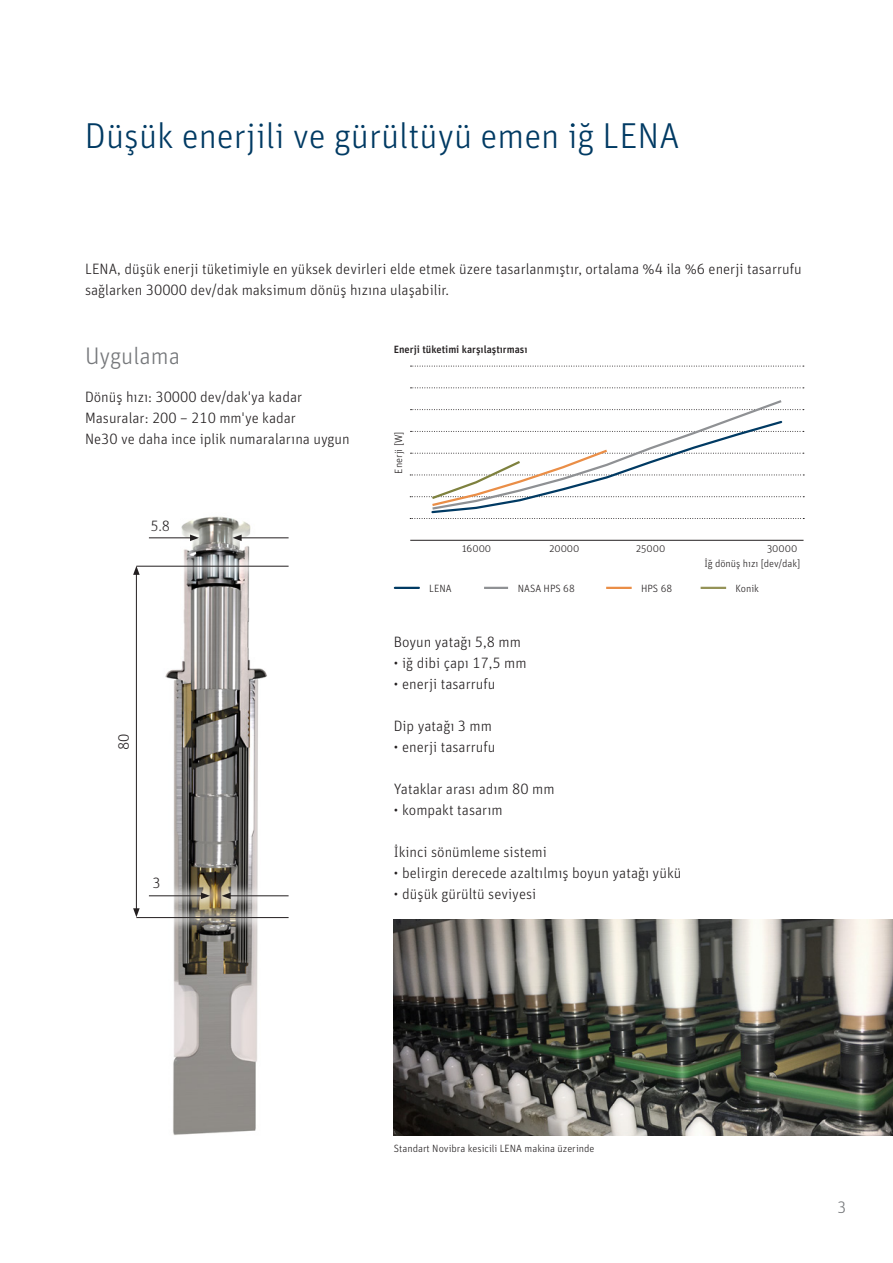
<style>
.page{position:relative;width:893px;height:1263px;background:#fff}
.page>*{position:absolute;margin:0;border:0;box-sizing:border-box;transform-origin:0 0}
.t1{font:300 36px "Unit Pro";color:#003a63}
.t2{font:300 24px "Unit Pro";color:#76787b}
.t3{font:300 16.5px "Unit Pro";color:#76787b}
.t4{font:300 15px/21px "Unit Pro";color:#231f20}
.t5{font:300 10.5px/15px "Unit Pro";color:#231f20;text-align:right}
.t6{font:500 10.5px "Unit Pro";color:#231f20}
</style>
<div class="page">
<svg style="left:410px;top:387px;width:394px;height:1px"></svg>
<svg style="left:410px;top:366px;width:394px;height:1px"></svg>
<hr style="left:701px;top:587px;width:25px;height:2px;background:#959358">
<hr style="left:484px;top:587px;width:24px;height:2px;background:#8f9194">
<hr style="left:410px;top:540px;width:393px;height:1px;background:#231f20">
<hr style="left:395px;top:587px;width:24px;height:2px;background:#003a63">
<hr style="left:606px;top:587px;width:26px;height:2px;background:#ea8e47">
<svg style="left:410px;top:400px;width:394px;height:119px"></svg>
<img style="left:394px;top:920px;width:499px;height:215px">
<img style="left:165px;top:516px;width:102px;height:619px">
<div style="left:123px;top:904px;width:179px;height:27px;background:#fff;opacity:.75"></div>
<hr style="left:136px;top:917px;width:153px;height:1px;background:#231f20">
<div style="left:123px;top:552px;width:179px;height:28px;background:#fff;opacity:.75"></div>
<hr style="left:136px;top:566px;width:153px;height:1px;background:#231f20">
<div style="left:136px;top:879px;width:87px;height:33px;background:#fff;opacity:.75"></div>
<hr style="left:149px;top:895px;width:54px;height:1px;background:#231f20">
<svg style="left:201px;top:892px;width:8px;height:7px"></svg>
<div style="left:136px;top:522px;width:76px;height:32px;background:#fff;opacity:.75"></div>
<hr style="left:149px;top:538px;width:43px;height:1px;background:#231f20">
<svg style="left:190px;top:535px;width:9px;height:6px"></svg>
<div style="left:209px;top:879px;width:93px;height:33px;background:#fff;opacity:.75"></div>
<hr style="left:228px;top:895px;width:61px;height:1px;background:#231f20">
<svg style="left:222px;top:892px;width:9px;height:7px"></svg>
<div style="left:220px;top:521px;width:82px;height:33px;background:#fff;opacity:.75"></div>
<hr style="left:239px;top:538px;width:50px;height:1px;background:#231f20">
<svg style="left:233px;top:535px;width:9px;height:6px"></svg>
<hr style="left:136px;top:572px;width:1px;height:339px;background:#231f20">
<svg style="left:133px;top:908px;width:7px;height:9px"></svg>
<svg style="left:133px;top:566px;width:7px;height:9px"></svg>
<h1 class="t1" style="left:85px;top:110px;width:596px">Düşük enerjili ve gürültüyü emen i̇ğ LENA</h1>
<p class="t4" style="left:85px;top:258px;width:718px">LENA, düşük enerji tüketimiyle en yüksek devirleri elde etmek üzere tasarlanmıştır, ortalama %4 ila %6 enerji tasarrufu sağlarken 30000 dev/dak maksimum dönüş hızına ulaşabilir.</p>
<h2 class="t2" style="left:85px;top:339px;width:97px">Uygulama</h2>
<p class="t4" style="left:85px;top:385px;width:266px">Dönüş hızı: 30000 dev/dak'ya kadar<br>Masuralar: 200 – 210 mm'ye kadar<br>Ne30 ve daha ince iplik numaralarına uygun</p>
<p class="t4" style="left:150px;top:515px;width:21px">5.8</p>
<p class="t4" style="left:112px;top:750px;width:18px;rotate:-90deg">80</p>
<p class="t4" style="left:152px;top:872px;width:10px">3</p>
<p class="t6" style="left:394px;top:341px;width:135px">Enerji tüketimi karşılaştırması</p>
<p class="t5" style="left:390px;top:474px;width:44px;rotate:-90deg">Enerji [W]</p>
<p class="t5" style="left:462px;top:540px;width:31px">16000</p>
<p class="t5" style="left:549px;top:540px;width:32px">20000</p>
<p class="t5" style="left:636px;top:540px;width:31px">25000</p>
<p class="t5" style="left:704px;top:540px;width:97px">30000<br>İğ dönüş hızı [dev/dak]</p>
<p class="t5" style="left:429px;top:580px;width:24px">LENA</p>
<p class="t5" style="left:518px;top:580px;width:59px">NASA HPS 68</p>
<p class="t5" style="left:641px;top:580px;width:33px">HPS 68</p>
<p class="t5" style="left:735px;top:580px;width:25px">Konik</p>
<p class="t4" style="left:394px;top:630px;width:129px">Boyun yatağı 5,8 mm</p>
<p class="t4" style="left:394px;top:651px;width:134px">• iğ dibi çapı 17,5 mm</p>
<p class="t4" style="left:394px;top:672px;width:103px">• enerji tasarrufu</p>
<p class="t4" style="left:394px;top:714px;width:100px">Dip yatağı 3 mm</p>
<p class="t4" style="left:394px;top:735px;width:103px">• enerji tasarrufu</p>
<p class="t4" style="left:394px;top:777px;width:162px">Yataklar arası adım 80 mm</p>
<p class="t4" style="left:394px;top:798px;width:111px">• kompakt tasarım</p>
<p class="t4" style="left:394px;top:840px;width:155px">İkinci sönümleme sistemi</p>
<p class="t4" style="left:394px;top:861px;width:289px">• belirgin derecede azaltılmış boyun yatağı yükü</p>
<p class="t4" style="left:394px;top:882px;width:144px">• düşük gürültü seviyesi</p>
<p class="t5" style="left:394px;top:1141px;width:202px">Standart Novibra kesicili LENA makina üzerinde</p>
<p class="t3" style="left:838px;top:1195px;width:10px">3</p>
</div>
